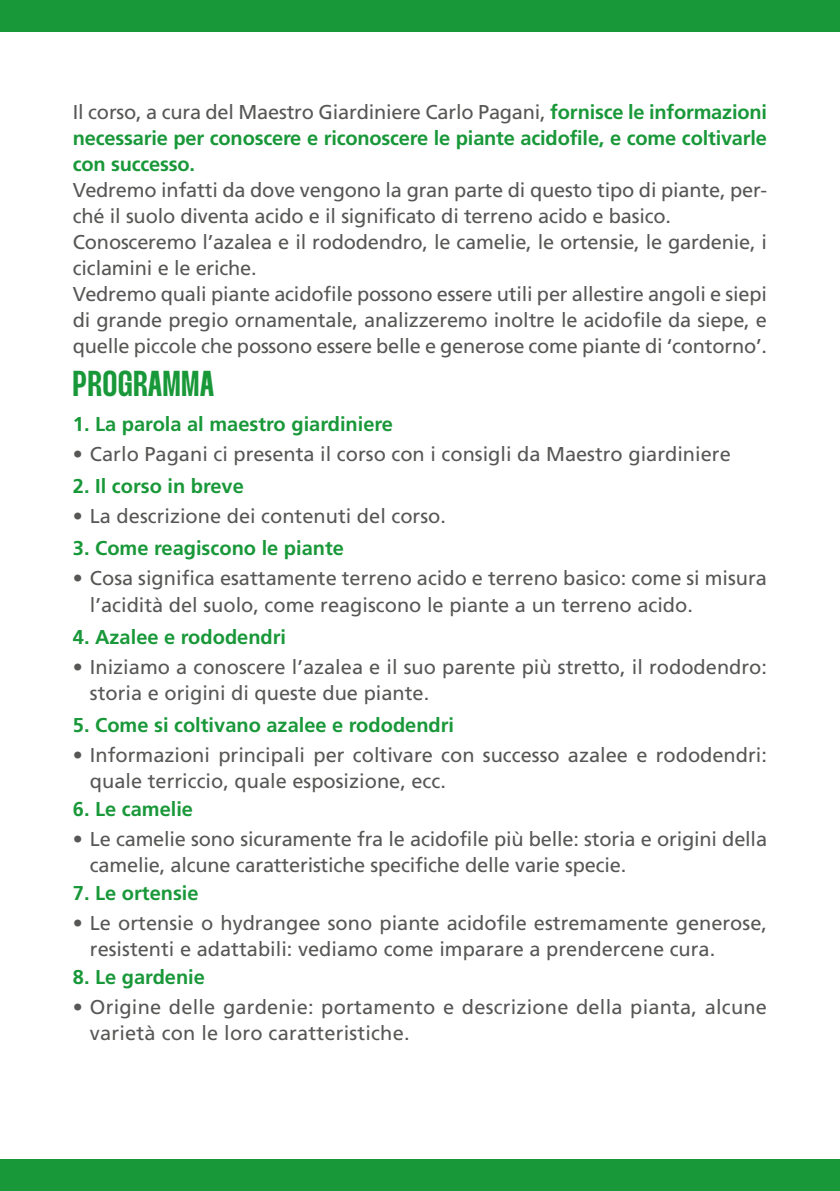
<style>
.page{position:relative;width:840px;height:1191px;background:#fff}
.page>*{position:absolute;margin:0;border:0;box-sizing:border-box;transform-origin:0 0}
.t1{font:36px "Thunder Semi Bold LC";letter-spacing:.025em;color:#199839}
.t2{font:20px/26px "Frutiger LT Std";color:#575756}
.t3{font:700 20px/26px "Frutiger LT Std";color:#199839;text-align:justify}
.s1{font-weight:400;color:#575756}
</style>
<div class="page">
<div style="left:0;top:0;width:839px;height:32px;background:#199839"></div>
<div style="left:0;top:1159px;width:839px;height:32px;background:#199839"></div>
<p class="t3" style="left:73px;top:99px;width:695px"><span class="s1">Il corso, a cura del Maestro Giardiniere Carlo Pagani,</span> fornisce le informazioni necessarie per conoscere e riconoscere le piante acidofile, e come coltivarle con successo.</p>
<p class="t2" style="left:73px;top:177px;width:695px">Vedremo infatti da dove vengono la gran parte di questo tipo di piante, per&shy;ché il suolo diventa acido e il significato di terreno acido e basico.<br>Conosceremo l’azalea e il rododendro, le camelie, le ortensie, le gardenie, i ciclamini e le eriche.<br>Vedremo quali piante acidofile possono essere utili per allestire angoli e siepi di grande pregio ornamentale, analizzeremo inoltre le acidofile da siepe, e quelle piccole che possono essere belle e generose come piante di ‘contorno’.</p>
<h1 class="t1" style="left:73px;top:364px;width:142px">PROGRAMMA</h1>
<p class="t3" style="left:73px;top:411px;width:321px">1. La parola al maestro giardiniere</p>
<p class="t2" style="left:73px;top:441px;width:659px">• Carlo Pagani ci presenta il corso con i consigli da Maestro giardiniere</p>
<p class="t3" style="left:73px;top:473px;width:172px">2. Il corso in breve</p>
<p class="t2" style="left:73px;top:503px;width:374px">• La descrizione dei contenuti del corso.</p>
<p class="t3" style="left:73px;top:535px;width:272px">3. Come reagiscono le piante</p>
<p class="t2" style="left:90px;top:565px;width:678px;text-indent:-17px">• Cosa significa esattamente terreno acido e terreno basico: come si misura l’acidità del suolo, come reagiscono le piante a un terreno acido.</p>
<p class="t3" style="left:73px;top:623px;width:215px">4. Azalee e rododendri</p>
<p class="t2" style="left:90px;top:653px;width:678px;text-indent:-17px">• Iniziamo a conoscere l’azalea e il suo parente più stretto, il rododendro: storia e origini di queste due piante.</p>
<p class="t3" style="left:73px;top:711px;width:382px">5. Come si coltivano azalee e rododendri</p>
<p class="t2" style="left:90px;top:741px;width:678px;text-indent:-17px">• Informazioni principali per coltivare con successo azalee e rododendri: quale terriccio, quale esposizione, ecc.</p>
<p class="t3" style="left:73px;top:795px;width:122px">6. Le camelie</p>
<p class="t2" style="left:90px;top:825px;width:678px;text-indent:-17px">• Le camelie sono sicuramente fra le acidofile più belle: storia e origini della camelie, alcune caratteristiche specifiche delle varie specie.</p>
<p class="t3" style="left:73px;top:879px;width:127px">7. Le ortensie</p>
<p class="t2" style="left:90px;top:909px;width:678px;text-indent:-17px">• Le ortensie o hydrangee sono piante acidofile estremamente generose, resistenti e adattabili: vediamo come imparare a prendercene cura.</p>
<p class="t3" style="left:73px;top:963px;width:133px">8. Le gardenie</p>
<p class="t2" style="left:90px;top:993px;width:678px;text-indent:-17px">• Origine delle gardenie: portamento e descrizione della pianta, alcune varietà con le loro caratteristiche.</p>
</div>
